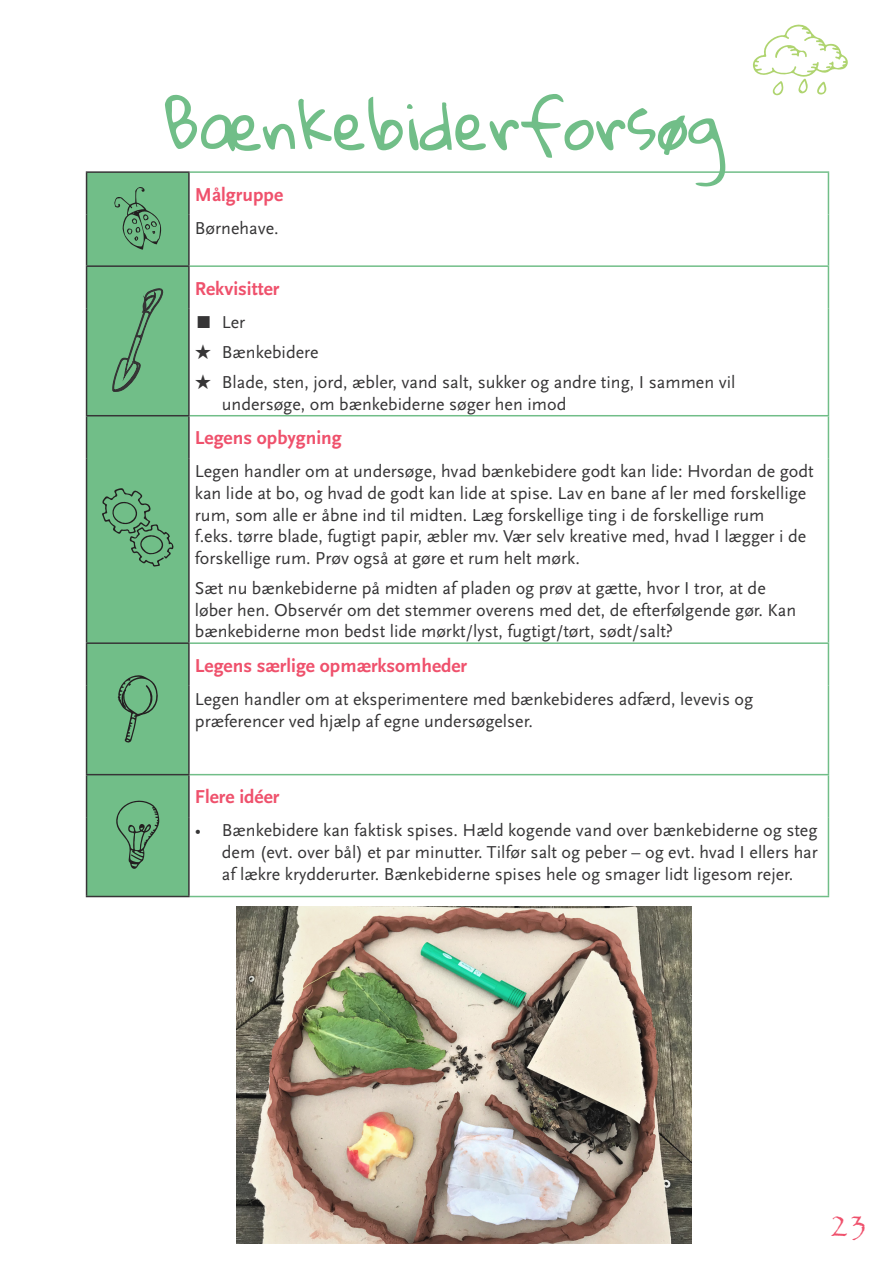
<style>
.page{position:relative;width:893px;height:1263px;background:#fff}
.page>*{position:absolute;margin:0;border:0;box-sizing:border-box;transform-origin:0 0}
.t1{font:63px "Gloria Hallelujah";color:#71be88}
.t2{font:34.5px "Papyrus";color:#ef516c}
.t3{font:700 19.5px "Scala Sans OT";color:#ef516c}
.Tekstboks_brødtekst{font:18px/21.6px "Scala Sans OT";color:#363536}
</style>
<div class="page">
<div style="left:87px;top:173px;width:101px;height:723px;background:#71be88"></div>
<hr style="left:190px;top:171px;width:639px;height:2px;background:#71be88">
<hr style="left:828px;top:173px;width:1px;height:42px;background:#71be88">
<hr style="left:828px;top:215px;width:1px;height:50px;background:#71be88">
<hr style="left:190px;top:265px;width:639px;height:2px;background:#71be88">
<hr style="left:828px;top:267px;width:1px;height:42px;background:#71be88">
<hr style="left:828px;top:309px;width:1px;height:106px;background:#71be88">
<hr style="left:190px;top:415px;width:639px;height:1px;background:#71be88">
<hr style="left:828px;top:416px;width:1px;height:42px;background:#71be88">
<hr style="left:828px;top:458px;width:1px;height:184px;background:#71be88">
<hr style="left:190px;top:642px;width:639px;height:2px;background:#71be88">
<hr style="left:828px;top:644px;width:1px;height:42px;background:#71be88">
<hr style="left:828px;top:686px;width:1px;height:88px;background:#71be88">
<hr style="left:190px;top:774px;width:639px;height:1px;background:#71be88">
<hr style="left:828px;top:775px;width:1px;height:42px;background:#71be88">
<hr style="left:828px;top:817px;width:1px;height:79px;background:#71be88">
<hr style="left:190px;top:896px;width:639px;height:1px;background:#71be88">
<hr style="left:86px;top:171px;width:104px;height:2px;background:#363536">
<hr style="left:86px;top:173px;width:1px;height:42px;background:#363536">
<hr style="left:188px;top:173px;width:2px;height:42px;background:#363536">
<hr style="left:86px;top:215px;width:1px;height:50px;background:#363536">
<hr style="left:188px;top:215px;width:2px;height:50px;background:#363536">
<hr style="left:86px;top:265px;width:104px;height:2px;background:#363536">
<hr style="left:86px;top:267px;width:1px;height:42px;background:#363536">
<hr style="left:188px;top:267px;width:2px;height:42px;background:#363536">
<hr style="left:86px;top:309px;width:1px;height:106px;background:#363536">
<hr style="left:188px;top:309px;width:2px;height:106px;background:#363536">
<hr style="left:86px;top:415px;width:104px;height:1px;background:#363536">
<hr style="left:86px;top:416px;width:1px;height:42px;background:#363536">
<hr style="left:188px;top:416px;width:2px;height:42px;background:#363536">
<hr style="left:86px;top:458px;width:1px;height:184px;background:#363536">
<hr style="left:188px;top:458px;width:2px;height:184px;background:#363536">
<hr style="left:86px;top:642px;width:104px;height:2px;background:#363536">
<hr style="left:86px;top:644px;width:1px;height:42px;background:#363536">
<hr style="left:188px;top:644px;width:2px;height:42px;background:#363536">
<hr style="left:86px;top:686px;width:1px;height:88px;background:#363536">
<hr style="left:188px;top:686px;width:2px;height:88px;background:#363536">
<hr style="left:86px;top:774px;width:104px;height:1px;background:#363536">
<hr style="left:86px;top:775px;width:1px;height:42px;background:#363536">
<hr style="left:188px;top:775px;width:2px;height:42px;background:#363536">
<hr style="left:86px;top:817px;width:1px;height:79px;background:#363536">
<hr style="left:188px;top:817px;width:2px;height:79px;background:#363536">
<hr style="left:86px;top:896px;width:104px;height:1px;background:#363536">
<svg style="left:114px;top:187px;width:47px;height:63px;background:#66a879"></svg>
<svg style="left:112px;top:288px;width:51px;height:104px;background:#68ab7c"></svg>
<svg style="left:102px;top:488px;width:72px;height:79px;background:#67ab7b"></svg>
<svg style="left:118px;top:675px;width:41px;height:68px;background:#64a477"></svg>
<svg style="left:113px;top:799px;width:46px;height:70px;background:#65a678"></svg>
<img style="left:236px;top:907px;width:455px;height:336px">
<svg style="left:753px;top:24px;width:95px;height:72px"></svg>
<p class="t1" style="left:163px;top:92px;width:563px">Bænkebiderforsøg</p>
<p class="t3" style="left:195px;top:183px;width:90px">Målgruppe</p>
<p class="Tekstboks_brødtekst" style="left:195px;top:218px;width:85px">Børnehave.</p>
<p class="t3" style="left:195px;top:277px;width:86px">Rekvisitter</p>
<p class="Tekstboks_brødtekst" style="left:195px;top:312px;width:52px">■ Ler</p>
<p class="Tekstboks_brødtekst" style="left:195px;top:342px;width:125px">★ Bænkebidere</p>
<p class="Tekstboks_brødtekst" style="left:222px;top:372px;width:515px;text-indent:-27px">★ Blade, sten, jord, æbler, vand salt, sukker og andre ting, I sammen vil undersøge, om bænkebiderne søger hen imod</p>
<p class="t3" style="left:195px;top:427px;width:148px">Legens opbygning</p>
<p class="Tekstboks_brødtekst" style="left:195px;top:461px;width:620px">Legen handler om at undersøge, hvad bænkebidere godt kan lide: Hvordan de godt kan lide at bo, og hvad de godt kan lide at spise. Lav en bane af ler med forskellige rum, som alle er åbne ind til midten. Læg forskellige ting i de forskellige rum<br>f.eks. tørre blade, fugtigt papir, æbler mv. Vær selv kreative med, hvad I lægger i de forskellige rum. Prøv også at gøre et rum helt mørk.</p>
<p class="Tekstboks_brødtekst" style="left:195px;top:578px;width:603px">Sæt nu bænkebiderne på midten af pladen og prøv at gætte, hvor I tror, at de løber hen. Observér om det stemmer overens med det, de efterfølgende gør. Kan bænkebiderne mon bedst lide mørkt/lyst, fugtigt/tørt, sødt/salt?</p>
<p class="t3" style="left:195px;top:654px;width:274px">Legens særlige opmærksomheder</p>
<p class="Tekstboks_brødtekst" style="left:195px;top:689px;width:560px">Legen handler om at eksperimentere med bænkebideres adfærd, levevis og præferencer ved hjælp af egne undersøgelser.</p>
<p class="t3" style="left:195px;top:786px;width:86px">Flere idéer</p>
<p class="Tekstboks_brødtekst" style="left:222px;top:820px;width:597px;text-align:justify;text-indent:-27px">• Bænkebidere kan faktisk spises. Hæld kogende vand over bænkebiderne og steg dem (evt. over bål) et par minutter. Tilfør salt og peber – og evt. hvad I ellers har af lækre krydderurter. Bænkebiderne spises hele og smager lidt ligesom rejer.</p>
<h2 class="t2" style="left:829px;top:1204px;width:41px">23</h2>
</div>
